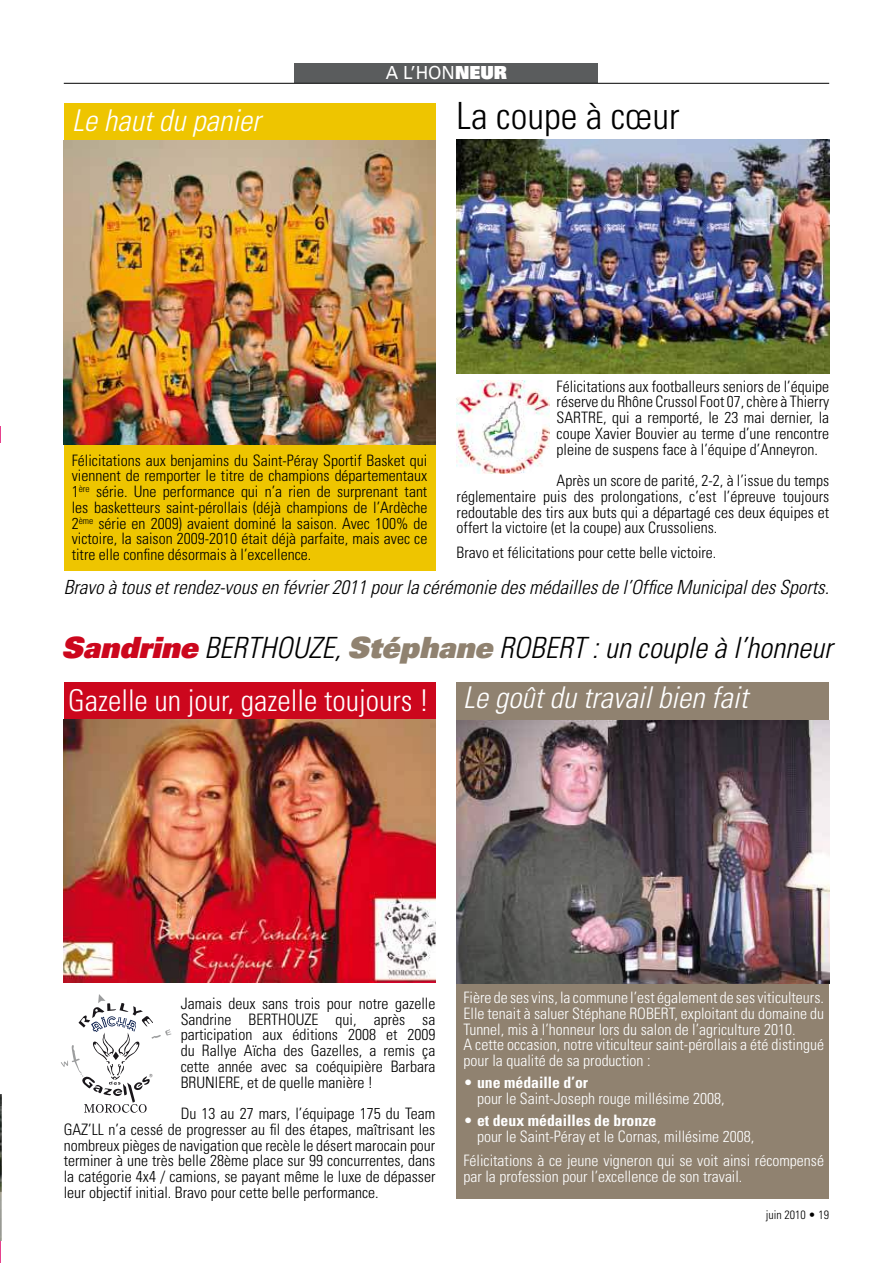
<style>
.page{position:relative;width:893px;height:1263px;background:#fff}
.page>*{position:absolute;margin:0;border:0;box-sizing:border-box;transform-origin:0 0}
.t1{font:300 condensed 37.5px "Univers";color:#000}
.t2{font:italic 300 condensed 30px "Univers";color:#fff}
.t3{font:300 condensed 30px "Univers";color:#fff}
.t4{font:italic 300 condensed 29.25px "Univers";color:#000}
.t5{font:italic 300 condensed 19.5px "Univers";color:#000}
.t6{font:18px "Univers";color:#fff;scale:.96 1}
.t7{font:300 condensed 15.75px/15.8px "Univers";color:#000;text-align:justify}
.t8{font:300 condensed 15.75px/15.8px "Univers";color:#fff}
.t9{font:300 condensed 12px "Univers";color:#000}
.s1{font-weight:900}
.s2{font-weight:900;font-stretch:normal;color:#cc071d}
.s3{font-weight:900;font-stretch:normal;color:#908270}
.s4{font-weight:700}
</style>
<div class="page">
<div style="left:64px;top:103px;width:371px;height:41px;background:#eec500"></div>
<div style="left:64px;top:442px;width:371px;height:129px;background:#eec500"></div>
<div style="left:457px;top:984px;width:372px;height:215px;background:#908270"></div>
<div style="left:457px;top:682px;width:372px;height:38px;background:#908270"></div>
<div style="left:64px;top:682px;width:371px;height:38px;background:#cc071d"></div>
<hr style="left:0;top:1229px;width:1px;height:34px;background:#e6418d">
<img style="left:64px;top:140px;width:371px;height:304px">
<img style="left:64px;top:720px;width:371px;height:262px">
<img style="left:457px;top:139px;width:372px;height:234px">
<div style="left:295px;top:64px;width:303px;height:19px;background:#5a5c5d"></div>
<hr style="left:64px;top:83px;width:765px;height:1px;background:#000">
<img style="left:0;top:1094px;width:1px;height:147px">
<svg style="left:0;top:426px;width:1px;height:17px"></svg>
<svg style="left:61px;top:994px;width:110px;height:119px"></svg>
<img style="left:457px;top:380px;width:93px;height:93px">
<img style="left:457px;top:720px;width:372px;height:263px">
<h2 class="t2" style="left:72px;top:109px;width:196px">Le hautdu panier</h2>
<p class="t6" style="left:386px;top:63px;width:127px">A L’HON<span class="s1">NEUR</span></p>
<h1 class="t1" style="left:457px;top:94px;width:224px">La coupe à cœur</h1>
<p class="t7" style="left:72px;top:452px;width:357px">Félicitations aux benjamins du Saint-Péray Sportif Basket qui viennent de remporter le titre de champions départementaux 1<sup>ère</sup> série. Une performance qui n’a rien de surprenant tant les basketteurs saint-pérollais (déjà champions de l’Ardèche 2<sup>ème</sup> série en 2009) avaient dominé la saison. Avec 100% de victoire, la saison 2009-2010 était déjà parfaite, mais avec ce titre elle confine désormais à l’excellence.</p>
<p class="t7" style="left:557px;top:378px;width:274px">Félicitations aux footballeurs seniors de l’équipe réserve du Rhône Crussol Foot 07, chère à Thierry SARTRE, qui a remporté, le 23 mai dernier, la coupe Xavier Bouvier au terme d’une rencontre pleine de suspens face à l’équipe d’Anneyron.</p>
<p class="t7" style="left:457px;top:473px;width:374px;text-indent:100px">Après un score de parité, 2-2, à l’issue du temps réglementaire puis des prolongations, c’est l’épreuve toujours redoutable des tirs aux buts qui a départagé ces deux équipes et offert la victoire (et la coupe) aux Crussoliens.</p>
<p class="t7" style="left:457px;top:544px;width:261px">Bravo et félicitations pour cette belle victoire.</p>
<p class="t5" style="left:64px;top:579px;width:771px">Bravo à tous etrendez-vous en février2011 pourla cérémonie des médailles de l’Office Municipaldes Sports.</p>
<h3 class="t4" style="left:62px;top:636px;width:778px"><span class="s2">Sandrine</span> BERTHOUZE,<span class="s3">Stéphane</span> ROBERT :un couple à l’honneur</h3>
<h2 class="t3" style="left:68px;top:683px;width:362px">Gazelle un jour, gazelle toujours !</h2>
<h2 class="t2" style="left:463px;top:686px;width:292px">Le goûtdu travailbien fait</h2>
<p class="t7" style="left:181px;top:995px;width:256px">Jamais deux sans trois pour notre gazelle Sandrine BERTHOUZE qui, après sa participation aux éditions 2008 et 2009 du Rallye Aïcha des Gazelles, a remis ça cette année avec sa coéquipière Barbara BRUNIERE, et de quelle manière !</p>
<p class="t7" style="left:64px;top:1106px;width:373px;text-indent:117px">Du 13 au 27 mars, l’équipage 175 du Team GAZ’LL n’a cessé de progresser au fil des étapes, maîtrisant les nombreux pièges de navigation que recèle le désert marocain pour terminer à une très belle 28ème place sur 99 concurrentes, dans la catégorie 4x4 / camions, se payant même le luxe de dépasser leur objectif initial. Bravo pour cette belle performance.</p>
<p class="t8" style="left:463px;top:990px;width:362px">Fière de ses vins, la commune l’est également de ses viticulteurs.<br>Elle tenait à saluer Stéphane ROBERT, exploitant du domaine du Tunnel, mis à l’honneur lors du salon de l’agriculture 2010.<br>A cette occasion, notre viticulteur saint-pérollais a été distingué pour la qualité de sa production :</p>
<p class="t8" style="left:477px;top:1075px;width:249px;text-indent:-13px">• <span class="s4">une médaille d’or<br></span>pour le Saint-Joseph rouge millésime 2008,</p>
<p class="t8" style="left:477px;top:1113px;width:279px;text-indent:-13px">• <span class="s4">et deux médailles de bronze<br></span>pour le Saint-Péray et le Cornas, millésime 2008,</p>
<p class="t8" style="left:463px;top:1153px;width:362px">Félicitations à ce jeune vigneron qui se voit ainsi récompensé par la profession pour l’excellence de son travail.</p>
<p class="t9" style="left:766px;top:1208px;width:65px">juin 2010 • 19</p>
</div>
